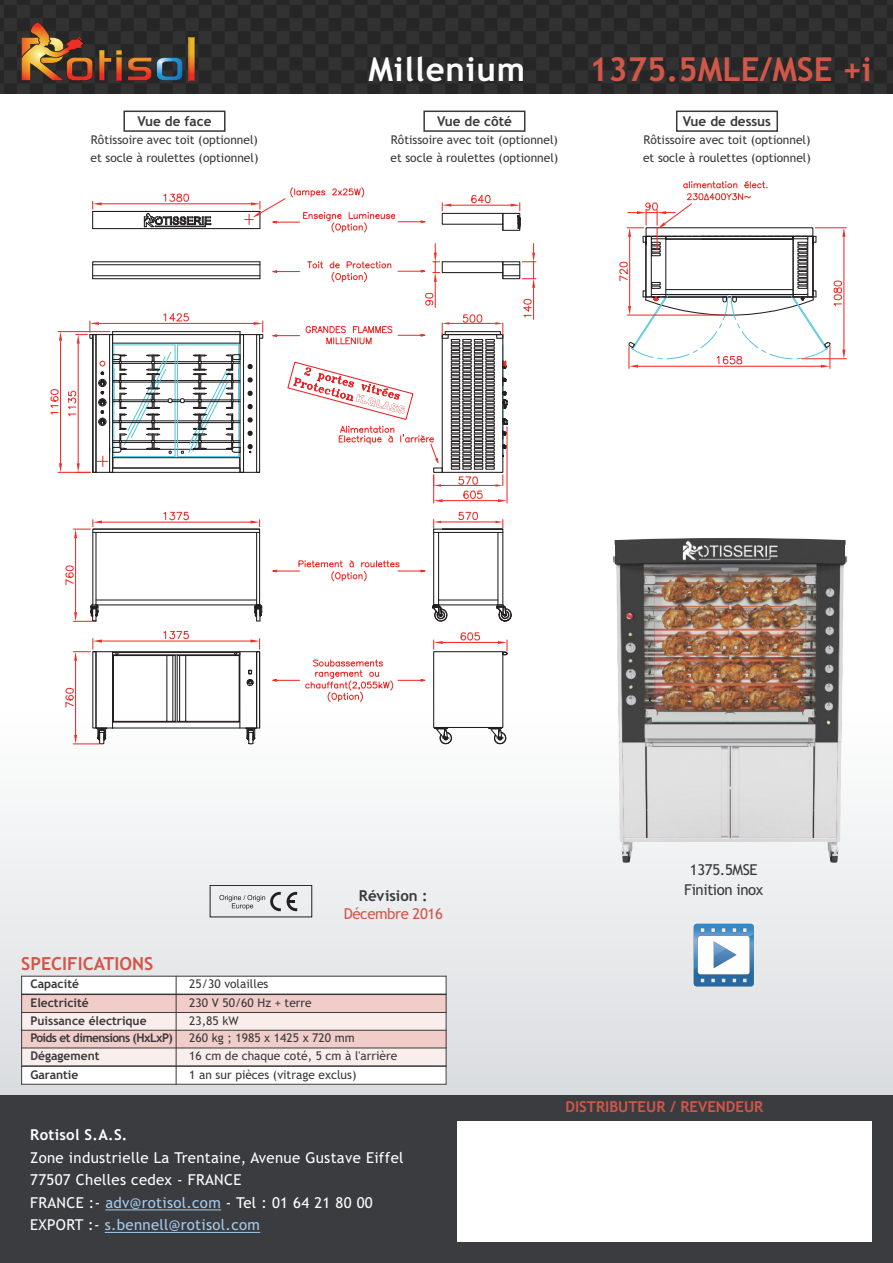
<style>
.page{position:relative;width:893px;height:1263px;background:#fff}
.page>*{position:absolute;margin:0;border:0;box-sizing:border-box;transform-origin:0 0}
.t1{font:700 33px "Trebuchet MS";color:#d15749}
.t2{font:700 33px "Trebuchet MS";letter-spacing:.025em;color:#fff}
.t3{font:700 18px "Trebuchet MS";color:#d15749}
.t4{font:15px/22.5px "Trebuchet MS";letter-spacing:.02em;color:#fff}
.t5{font:700 15px "Trebuchet MS";color:#d15749}
.t6{font:15px/19.5px "Trebuchet MS";letter-spacing:-.025em;color:#39383a;text-align:center}
.t7{font:700 15px "Trebuchet MS";letter-spacing:.02em;color:#fff}
.t8{font:15px "Trebuchet MS";letter-spacing:-.025em;color:#d15749}
.t9{font:700 15px "Trebuchet MS";color:#39383a}
.t10{font:700 13.5px "Trebuchet MS";color:#39383a}
.t11{font:12px/18px "Trebuchet MS";color:#39383a}
.t12{font:700 12px "Trebuchet MS";color:#39383a}
.t13{font:700 12px "Trebuchet MS";letter-spacing:-.05em;color:#39383a}
.s1{color:#a6cbef}
</style>
<div class="page">
<div style="left:0;top:706px;width:893px;height:389px;background:linear-gradient(to bottom,#fefdfd,#dadde0)"></div>
<div style="left:433px;top:651px;width:70px;height:77px;border:1px solid #231f20"></div>
<svg style="left:488px;top:685px;width:19px;height:59px"></svg>
<hr style="left:443px;top:642px;width:55px;height:1px;background:#ee2f2a">
<svg style="left:498px;top:640px;width:10px;height:16px"></svg>
<svg style="left:460px;top:632px;width:21px;height:9px"></svg>
<hr style="left:96px;top:727px;width:161px;height:1px;background:#231f20">
<hr style="left:113px;top:721px;width:127px;height:2px;background:#231f20">
<hr style="left:113px;top:655px;width:1px;height:66px;background:#231f20">
<hr style="left:112px;top:652px;width:1px;height:76px;background:#231f20">
<hr style="left:175px;top:655px;width:1px;height:66px;background:#231f20">
<hr style="left:172px;top:655px;width:1px;height:66px;background:#231f20">
<hr style="left:166px;top:655px;width:1px;height:66px;background:#231f20">
<hr style="left:113px;top:655px;width:62px;height:1px;background:#231f20">
<hr style="left:239px;top:652px;width:1px;height:76px;background:#231f20">
<hr style="left:177px;top:655px;width:1px;height:66px;background:#231f20">
<hr style="left:179px;top:655px;width:1px;height:66px;background:#231f20">
<hr style="left:185px;top:655px;width:1px;height:66px;background:#231f20">
<hr style="left:177px;top:655px;width:62px;height:1px;background:#231f20">
<div style="left:112px;top:652px;width:128px;height:3px;border:1px solid #231f20"></div>
<div style="left:92px;top:651px;width:4px;height:77px;border:1px solid #231f20"></div>
<svg style="left:233px;top:652px;width:5px;height:3px"></svg>
<svg style="left:115px;top:652px;width:5px;height:3px"></svg>
<hr style="left:93px;top:651px;width:167px;height:1px;background:#231f20">
<hr style="left:75px;top:661px;width:1px;height:74px;background:#ee2f2a">
<svg style="left:73px;top:726px;width:35px;height:18px"></svg>
<svg style="left:65px;top:687px;width:10px;height:21px"></svg>
<hr style="left:102px;top:640px;width:148px;height:1px;background:#ee2f2a">
<svg style="left:245px;top:639px;width:208px;height:105px"></svg>
<svg style="left:73px;top:639px;width:29px;height:22px"></svg>
<svg style="left:163px;top:630px;width:26px;height:10px"></svg>
<svg style="left:65px;top:511px;width:447px;height:111px"></svg>
<svg style="left:50px;top:187px;width:487px;height:316px"></svg>
<hr style="left:815px;top:227px;width:31px;height:1px;background:#ee2f2a">
<hr style="left:802px;top:358px;width:44px;height:1px;background:#ee2f2a">
<svg style="left:619px;top:181px;width:226px;height:187px"></svg>
<hr style="left:563px;top:272px;width:1px;height:32px;background:#ee2f2a">
<div style="left:0;top:1095px;width:893px;height:168px;background:#3a3c3f"></div>
<hr style="left:105px;top:1209px;width:116px;height:1px;background:#a6cbef">
<hr style="left:105px;top:1232px;width:155px;height:1px;background:#a6cbef">
<div style="left:457px;top:1121px;width:415px;height:121px;background:#fff"></div>
<div style="left:0;top:0;width:893px;height:94px;background:#2c2c2c"></div>
<svg style="left:189px;top:37px;width:6px;height:44px"></svg>
<svg style="left:128px;top:57px;width:55px;height:24px"></svg>
<svg style="left:99px;top:50px;width:23px;height:31px"></svg>
<svg style="left:21px;top:22px;width:72px;height:59px;background:#805430"></svg>
<div style="left:123px;top:111px;width:103px;height:21px;border:2px solid #39383a"></div>
<div style="left:423px;top:111px;width:102px;height:21px;border:2px solid #39383a"></div>
<div style="left:676px;top:111px;width:102px;height:21px;border:2px solid #39383a"></div>
<svg style="left:287px;top:892px;width:10px;height:19px"></svg>
<svg style="left:219px;top:892px;width:62px;height:19px"></svg>
<div style="left:210px;top:885px;width:102px;height:32px;border:1px solid #231f20"></div>
<div style="left:21px;top:976px;width:155px;height:18px;background:#fff"></div>
<div style="left:176px;top:976px;width:270px;height:18px;background:#fff"></div>
<div style="left:21px;top:994px;width:155px;height:18px;background:#f1cdc9"></div>
<div style="left:176px;top:994px;width:270px;height:18px;background:#f1cdc9"></div>
<div style="left:21px;top:1012px;width:155px;height:18px;background:#faeeed"></div>
<div style="left:176px;top:1012px;width:270px;height:18px;background:#faeeed"></div>
<div style="left:21px;top:1030px;width:155px;height:18px;background:#f1cdc9"></div>
<div style="left:176px;top:1030px;width:270px;height:18px;background:#f1cdc9"></div>
<div style="left:21px;top:1048px;width:155px;height:18px;background:#faeeed"></div>
<div style="left:176px;top:1048px;width:270px;height:18px;background:#faeeed"></div>
<div style="left:21px;top:1066px;width:155px;height:18px;background:#fff"></div>
<div style="left:176px;top:1066px;width:270px;height:18px;background:#fff"></div>
<hr style="left:21px;top:976px;width:1px;height:108px;background:#39383a">
<hr style="left:176px;top:976px;width:1px;height:108px;background:#39383a">
<hr style="left:446px;top:976px;width:1px;height:108px;background:#39383a">
<hr style="left:21px;top:976px;width:425px;height:1px;background:#39383a">
<hr style="left:21px;top:993px;width:425px;height:2px;background:#39383a">
<hr style="left:21px;top:1012px;width:425px;height:1px;background:#39383a">
<hr style="left:21px;top:1030px;width:425px;height:1px;background:#39383a">
<hr style="left:21px;top:1047px;width:425px;height:1px;background:#39383a">
<hr style="left:21px;top:1065px;width:425px;height:2px;background:#39383a">
<hr style="left:21px;top:1084px;width:425px;height:1px;background:#39383a">
<img style="left:613px;top:538px;width:234px;height:325px">
<svg style="left:694px;top:924px;width:60px;height:62px"></svg>
<p class="t10" style="left:137px;top:114px;width:75px">Vue de face</p>
<p class="t11" style="left:91px;top:131px;width:169px">Rôtissoire avec toit (optionnel) et socle à roulettes (optionnel)</p>
<h1 class="t2" style="left:369px;top:50px;width:158px">Millenium</h1>
<h1 class="t1" style="left:589px;top:50px;width:284px">1375.5MLE/MSE +i</h1>
<p class="t10" style="left:437px;top:114px;width:76px">Vue de côté</p>
<p class="t11" style="left:391px;top:131px;width:169px">Rôtissoire avec toit (optionnel) et socle à roulettes (optionnel)</p>
<p class="t10" style="left:683px;top:114px;width:90px">Vue de dessus</p>
<p class="t11" style="left:643px;top:131px;width:169px">Rôtissoire avec toit (optionnel) et socle à roulettes (optionnel)</p>
<p class="t9" style="left:359px;top:887px;width:70px">Révision :</p>
<p class="t8" style="left:344px;top:905px;width:101px">Décembre 2016</p>
<p class="t6" style="left:684px;top:860px;width:81px">1375.5MSE<br>Finition inox</p>
<h2 class="t3" style="left:21px;top:953px;width:134px">SPECIFICATIONS</h2>
<p class="t12" style="left:31px;top:977px;width:50px">Capacité</p>
<p class="t11" style="left:189px;top:975px;width:81px">25/30 volailles</p>
<p class="t12" style="left:31px;top:995px;width:60px">Electricité</p>
<p class="t11" style="left:189px;top:994px;width:124px">230 V 50/60 Hz + terre</p>
<p class="t12" style="left:31px;top:1013px;width:118px">Puissance électrique</p>
<p class="t11" style="left:189px;top:1011px;width:51px">23,85 kW</p>
<p class="t13" style="left:31px;top:1031px;width:144px">Poids et dimensions (HxLxP)</p>
<p class="t11" style="left:189px;top:1029px;width:167px">260 kg ; 1985 x 1425 x 720 mm</p>
<p class="t12" style="left:31px;top:1049px;width:70px">Dégagement</p>
<p class="t11" style="left:189px;top:1047px;width:210px">16 cm de chaque coté, 5 cm à l'arrière</p>
<p class="t12" style="left:31px;top:1067px;width:49px">Garantie</p>
<p class="t11" style="left:189px;top:1065px;width:169px">1 an sur pièces (vitrage exclus)</p>
<p class="t7" style="left:30px;top:1126px;width:99px">Rotisol S.A.S.</p>
<p class="t4" style="left:30px;top:1146px;width:375px">Zone industrielle La Trentaine, Avenue Gustave Eiffel 77507 Chelles cedex - FRANCE<br>FRANCE :- <span class="s1">adv@rotisol.com</span> - Tel : 01 64 21 80 00<br>EXPORT :- <span class="s1">s.bennell@rotisol.com</span></p>
<p class="t5" style="left:565px;top:1098px;width:200px">DISTRIBUTEUR / REVENDEUR</p>
</div>
